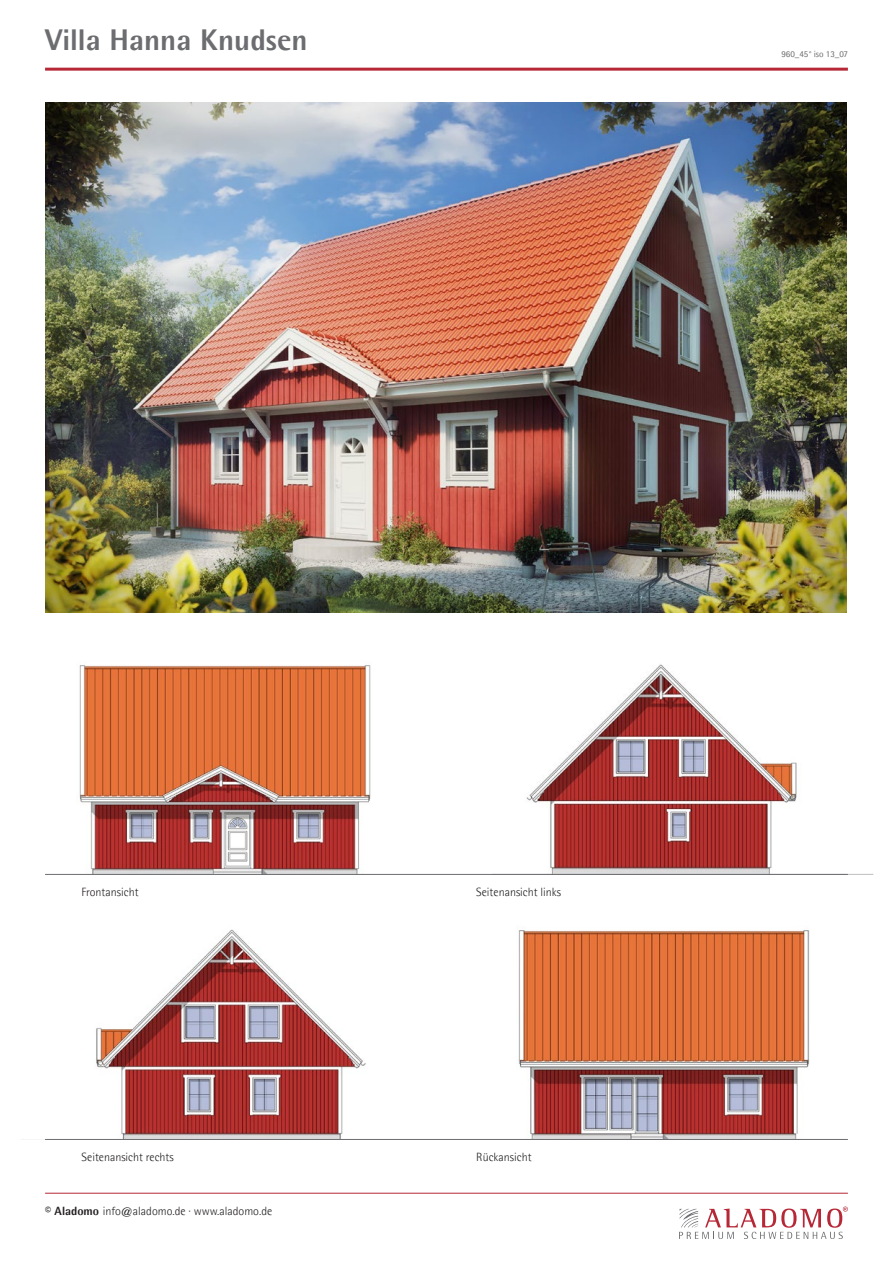
<style>
.page{position:relative;width:893px;height:1263px;background:#fff}
.page>*{position:absolute;margin:0;border:0;box-sizing:border-box;transform-origin:0 0}
.t1{font:800 30px "Agfa Rotis Semisans";color:#6c6d70}
.t2{font:300 12px "Agfa Rotis Semisans";color:#231f20}
.t3{font:9px "Agfa Rotis Semisans";color:#6c6d70}
.s1{font-weight:800}
</style>
<div class="page">
<img style="left:45px;top:102px;width:801px;height:510px">
<img style="left:77px;top:665px;width:295px;height:209px">
<img style="left:518px;top:930px;width:292px;height:209px">
<img style="left:23px;top:929px;width:343px;height:211px">
<img style="left:492px;top:664px;width:380px;height:210px">
<hr style="left:45px;top:874px;width:803px;height:1px;background:#6c6d70">
<hr style="left:45px;top:1139px;width:803px;height:1px;background:#6c6d70">
<hr style="left:45px;top:1193px;width:803px;height:1px;background:#b72837">
<hr style="left:45px;top:68px;width:803px;height:3px;background:#b72837">
<svg style="left:679px;top:1206px;width:169px;height:33px"></svg>
<h1 class="t1" style="left:45px;top:21px;width:264px">Villa Hanna Knudsen</h1>
<p class="t3" style="left:781px;top:49px;width:68px">960_45° iso 13_07</p>
<p class="t2" style="left:82px;top:885px;width:58px">Frontansicht</p>
<p class="t2" style="left:82px;top:1150px;width:94px">Seitenansicht rechts</p>
<p class="t2" style="left:45px;top:1204px;width:229px"><span class="s1">© Aladomo</span> info@aladomo.de · www.aladomo.de</p>
<p class="t2" style="left:476px;top:885px;width:86px">Seitenansicht links</p>
<p class="t2" style="left:476px;top:1150px;width:57px">Rückansicht</p>
</div>
